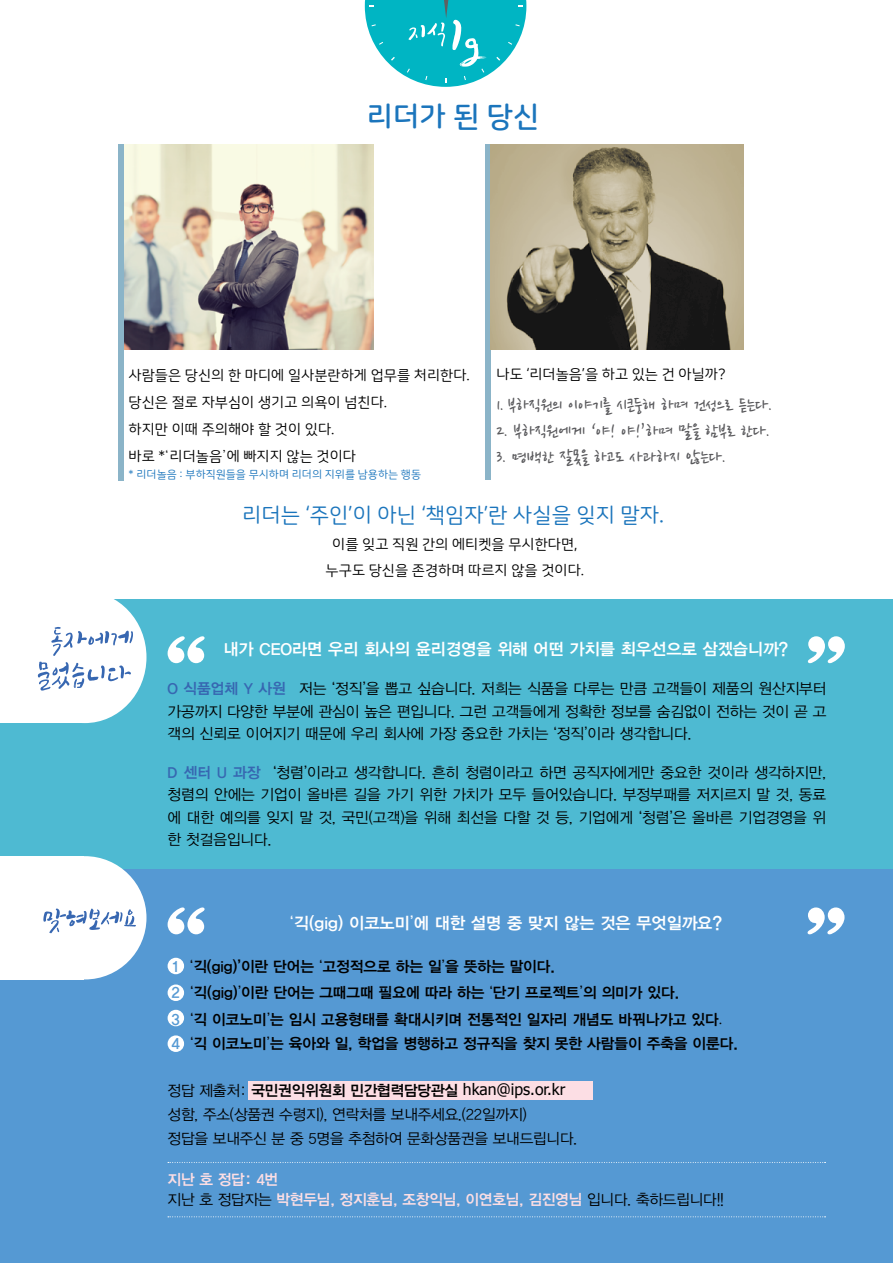
<style>
.page{position:relative;width:893px;height:1263px;background:#fff}
.page>*{position:absolute;margin:0;border:0;box-sizing:border-box;transform-origin:0 0}
.t1{font:28.95px "Nanum Square Round OTFB";color:#1b75bc}
.t2{font:21.3px "Nanum Square Round OTFR";color:#1b75bc}
.t3{font:19.65px "Nanum Pen";color:#58585b}
.t4{font:16.5px "YDVYGO34";color:#fff}
.t5{font:15px/22.5px "YDVYGO32";letter-spacing:-.005em;color:#000;text-align:justify}
.t6{font:15px "YDVYGO34";letter-spacing:-.005em;color:#000}
.t7{font:15px "YDVYGO34";letter-spacing:-.015em;color:#fcdee4}
.t8{font:14.55px/27.3px "Nanum Square Round OTFR";color:#000}
.t9{font:11.1px "Nanum Square Round OTFR";color:#1b75bc}
.s1{font-family:"NH Hope"}
.s2{font-family:"YDVYGO34";color:#3767b1}
.s3{font-family:"YDVYGO32"}
.s4{color:#5599d3}
.s5{font-family:"Tahoma";font-size:15.75px}
.s6{font-family:"Malgun Gothic"}
.s7{font-family:"YDVYGO32";color:#000}
</style>
<div class="page">
<img style="left:124px;top:144px;width:249px;height:206px">
<div style="left:118px;top:144px;width:6px;height:336px;background:#8bb4c8"></div>
<div style="left:485px;top:144px;width:6px;height:335px;background:#8bb4c8"></div>
<img style="left:491px;top:144px;width:253px;height:205px">
<div style="left:0;top:868px;width:893px;height:395px;background:#5599d3"></div>
<div style="left:0;top:599px;width:893px;height:269px;background:#4ebad2"></div>
<div style="left:249px;top:1081px;width:344px;height:18px;background:#fcdee4"></div>
<svg style="left:168px;top:1162px;width:658px;height:1px"></svg>
<svg style="left:168px;top:1216px;width:658px;height:1px"></svg>
<div style="left:168px;top:958px;width:16px;height:16px;background:#fff;border-radius:50%"></div>
<div style="left:0;top:856px;width:83px;height:123px;background:#fff"></div>
<div style="left:23px;top:856px;width:123px;height:123px;background:#fff;border-radius:50%"></div>
<svg style="left:168px;top:636px;width:37px;height:27px"></svg>
<svg style="left:168px;top:907px;width:37px;height:27px"></svg>
<div style="left:0;top:591px;width:83px;height:132px;background:#fff"></div>
<div style="left:23px;top:591px;width:123px;height:132px;background:#fff;border-radius:50%"></div>
<svg style="left:38px;top:662px;width:93px;height:28px"></svg>
<svg style="left:51px;top:627px;width:82px;height:29px"></svg>
<svg style="left:808px;top:636px;width:37px;height:27px"></svg>
<svg style="left:808px;top:907px;width:36px;height:27px"></svg>
<svg style="left:43px;top:908px;width:93px;height:25px"></svg>
<svg style="left:365px;top:0;width:161px;height:87px"></svg>
<div style="left:168px;top:1010px;width:16px;height:16px;background:#fff;border-radius:50%"></div>
<div style="left:168px;top:984px;width:16px;height:17px;background:#fff;border-radius:50%"></div>
<div style="left:168px;top:1035px;width:16px;height:17px;background:#fff;border-radius:50%"></div>
<h1 class="t1" style="left:367px;top:101px;width:174px">리더가 된 당신</h1>
<p class="t8" style="left:129px;top:361px;width:343px">사람들은 당신의 한 마디에 일사분란하게 업무를 처리한다. 당신은 절로 자부심이 생기고 의욕이 넘친다.<br>하지만 이때 주의해야 할 것이 있다.<br>바로 *<span class="s1">‘</span>리더놀음<span class="s1">’</span>에 빠지지 않는 것이다</p>
<p class="t9" style="left:129px;top:469px;width:294px">* 리더놀음 : 부하직원들을 무시하며 리더의 지위를 남용하는 행동</p>
<p class="t8" style="left:497px;top:361px;width:231px">나도 ‘리더놀음’을 하고 있는 건 아닐까?</p>
<h3 class="t3" style="left:497px;top:396px;width:277px">1. 부하직원의 이야기를 시큰둥해 하며 건성으로 듣는다.</h3>
<h3 class="t3" style="left:497px;top:422px;width:275px">2. 부하직원에게 ‘야! 야!’하며 말을 함부로 한다.</h3>
<h3 class="t3" style="left:497px;top:449px;width:231px">3. 명백한 잘못을 하고도 사과하지 않는다.</h3>
<h2 class="t2" style="left:242px;top:504px;width:424px">리더는 ‘주인’이 아닌 ‘책임자’란 사실을 잊지 말자.</h2>
<p class="t8" style="left:326px;top:531px;width:260px;line-height:26.4px;text-align:center">이를 잊고 직원 간의 에티켓을 무시한다면, 누구도 당신을 존경하며 따르지 않을 것이다.</p>
<p class="t4" style="left:223px;top:638px;width:566px">내가 CEO라면 우리 회사의 윤리경영을 위해 어떤 가치를 최우선으로 삼겠습니까?</p>
<p class="t5" style="left:168px;top:677px;width:660px"><span class="s2">O 식품업체 Y 사원</span> 저는 ‘정직’을 뽑고 싶습니다. 저희는 식품을 다루는 만큼 고객들이 제품의 원산지부터 가공까지 다양한 부분에 관심이 높은 편입니다. 그런 고객들에게 정확한 정보를 숨김없이 전하는 것이 곧 고 객의 신뢰로 이어지기 때문에 우리 회사에 가장 중요한 가치는 ‘정직’이라 생각합니다.</p>
<p class="t5" style="left:168px;top:760px;width:660px"><span class="s2">D 센터 U 과장</span> ‘청렴’이라고 생각합니다. 흔히 청렴이라고 하면 공직자에게만 중요한 것이라 생각하지만, 청렴의 안에는 기업이 올바른 길을 가기 위한 가치가 모두 들어있습니다. 부정부패를 저지르지 말 것, 동료 에 대한 예의를 잊지 말 것, 국민(고객)을 위해 최선을 다할 것 등, 기업에게 ‘청렴’은 올바른 기업경영을 위 한 첫걸음입니다.</p>
<p class="t4" style="left:290px;top:912px;width:434px"><span class="s3">‘</span>긱(gig) 이코노미<span class="s3">’</span>에 대한 설명 중 맞지 않는 것은 무엇일까요?</p>
<p class="t6" style="left:171px;top:956px;width:385px"><span class="s4">1</span> <span class="s3">‘</span>긱(gig)’이란 단어는 <span class="s3">‘</span>고정적으로 하는 일<span class="s3">’</span>을 뜻하는 말이다.</p>
<p class="t6" style="left:172px;top:983px;width:509px"><span class="s4">2</span> <span class="s3">‘</span>긱(gig)<span class="s3">’</span>이란 단어는 그때그때 필요에 따라 하는 <span class="s3">‘</span>단기 프로젝트<span class="s3">’</span>의 의미가 있다.</p>
<p class="t6" style="left:172px;top:1034px;width:568px"><span class="s4">4</span> <span class="s3">‘</span>긱 이코노미<span class="s3">’</span>는 육아와 일, 학업을 병행하고 정규직을 찾지 못한 사람들이 주축을 이룬다.</p>
<p class="t6" style="left:168px;top:1080px;width:399px"><span class="s3">정답 제출처:</span> 국민권익위원회 민간협력담당관실 <span class="s5">hkan@ips.or.kr</span></p>
<p class="t5" style="left:168px;top:1101px;width:411px;line-height:24px">성함, 주소(상품권 수령지), 연락처를 보내주세요.(22일까지)<br>정답을 보내주신 분 중 5명을 추첨하여 문화상품권을 보내드립니다.</p>
<p class="t6" style="left:172px;top:1009px;width:552px"><span class="s4">3</span> <span class="s3">‘</span>긱 이코노미<span class="s3">’</span>는 임시 고용형태를 확대시키며 전통적인 일자리 개념도 바꿔나가고 있다<span class="s6">.</span></p>
<p class="t7" style="left:168px;top:1169px;width:112px">지난 호 정답: 4번</p>
<p class="t7" style="left:168px;top:1189px;width:558px"><span class="s7">지난 호 정답자는</span> 박현두님, 정지훈님, 조창익님, 이연호님, 김진영님 <span class="s7">입니다. 축하드립니다!!</span></p>
</div>
